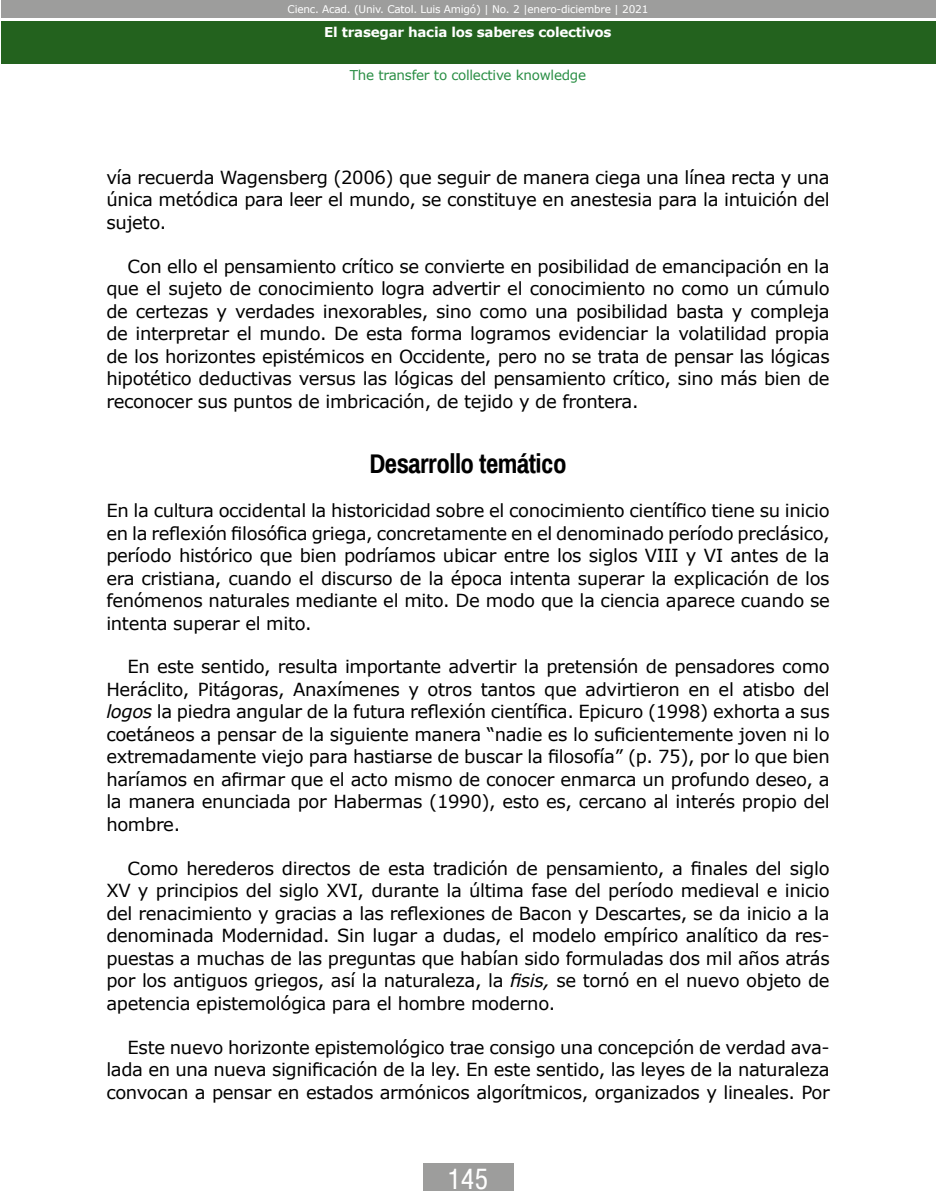
<style>
.page{position:relative;width:936px;height:1191px;background:#fff}
.page>*{position:absolute;margin:0;border:0;box-sizing:border-box;transform-origin:0 0}
.t1{font:700 27px "Archivo Narrow";letter-spacing:-.02em;color:#000}
.t2{font:27px "Arena Condensed";color:#fff}
.t3{font:18px/22.5px "Verdana";letter-spacing:-.02em;color:#000;text-align:justify}
.t4{font:700 13.5px "Verdana";letter-spacing:-.02em;color:#fff}
.t5{font:13.5px "Verdana";letter-spacing:-.02em;color:#298e44}
.t6{font:10.5px "Verdana";letter-spacing:-.02em;color:#fff}
.s1{font-style:italic}
</style>
<div class="page">
<div style="left:1px;top:21px;width:934px;height:43px;background:#23621e"></div>
<div style="left:1px;top:0;width:934px;height:18px;background:#9d9d9c"></div>
<div style="left:423px;top:1163px;width:90px;height:28px;background:#9d9d9c"></div>
<p class="t6" style="left:287px;top:2px;width:362px">Cienc. Acad. (Univ. Catol. Luis Amigó) | No. 2 |enero-diciembre | 2021</p>
<p class="t4" style="left:324px;top:22px;width:289px">El trasegar hacia los saberes colectivos</p>
<p class="t5" style="left:350px;top:65px;width:238px">The transfer to collective knowledge</p>
<p class="t3" style="left:106px;top:166px;width:724px">vía recuerda Wagensberg (2006) que seguir de manera ciega una línea recta y una única metódica para leer el mundo, se constituye en anestesia para la intuición del sujeto.</p>
<p class="t3" style="left:106px;top:255px;width:724px;text-indent:21px">Con ello el pensamiento crítico se convierte en posibilidad de emancipación en la que el sujeto de conocimiento logra advertir el conocimiento no como un cúmulo de certezas y verdades inexorables, sino como una posibilidad basta y compleja de interpretar el mundo. De esta forma logramos evidenciar la volatilidad propia de los horizontes epistémicos en Occidente, pero no se trata de pensar las lógicas hipotético deductivas versus las lógicas del pensamiento crítico, sino más bien de reconocer sus puntos de imbricación, de tejido y de frontera.</p>
<h1 class="t1" style="left:369px;top:447px;width:198px">Desarrollo temático</h1>
<p class="t3" style="left:106px;top:499px;width:725px">En la cultura occidental la historicidad sobre el conocimiento científico tiene su inicio en la reflexión filosófica griega, concretamente en el denominado período preclásico, período histórico que bien podríamos ubicar entre los siglos VIII y VI antes de la era cristiana, cuando el discurso de la época intenta superar la explicación de los fenómenos naturales mediante el mito. De modo que la ciencia aparece cuando se intenta superar el mito.</p>
<p class="t3" style="left:106px;top:655px;width:725px;text-indent:21px">En este sentido, resulta importante advertir la pretensión de pensadores como Heráclito, Pitágoras, Anaxímenes y otros tantos que advirtieron en el atisbo del <span class="s1">logos</span> la piedra angular de la futura reflexión científica. Epicuro (1998) exhorta a sus coetáneos a pensar de la siguiente manera “nadie es lo suficientemente joven ni lo extremadamente viejo para hastiarse de buscar la filosofía” (p. 75), por lo que bien haríamos en afirmar que el acto mismo de conocer enmarca un profundo deseo, a la manera enunciada por Habermas (1990), esto es, cercano al interés propio del hombre.</p>
<p class="t3" style="left:106px;top:856px;width:724px;text-indent:21px">Como herederos directos de esta tradición de pensamiento, a finales del siglo XV y principios del siglo XVI, durante la última fase del período medieval e inicio del renacimiento y gracias a las reflexiones de Bacon y Descartes, se da inicio a la denominada Modernidad. Sin lugar a dudas, el modelo empírico analítico da res&shy;puestas a muchas de las preguntas que habían sido formuladas dos mil años atrás por los antiguos griegos, así la naturaleza, la <span class="s1">fisis,</span> se tornó en el nuevo objeto de apetencia epistemológica para el hombre moderno.</p>
<p class="t3" style="left:106px;top:1035px;width:724px;text-indent:21px">Este nuevo horizonte epistemológico trae consigo una concepción de verdad ava&shy;lada en una nueva significación de la ley. En este sentido, las leyes de la naturaleza convocan a pensar en estados armónicos algorítmicos, organizados y lineales. Por</p>
<h1 class="t2" style="left:447px;top:1163px;width:42px">145</h1>
</div>
